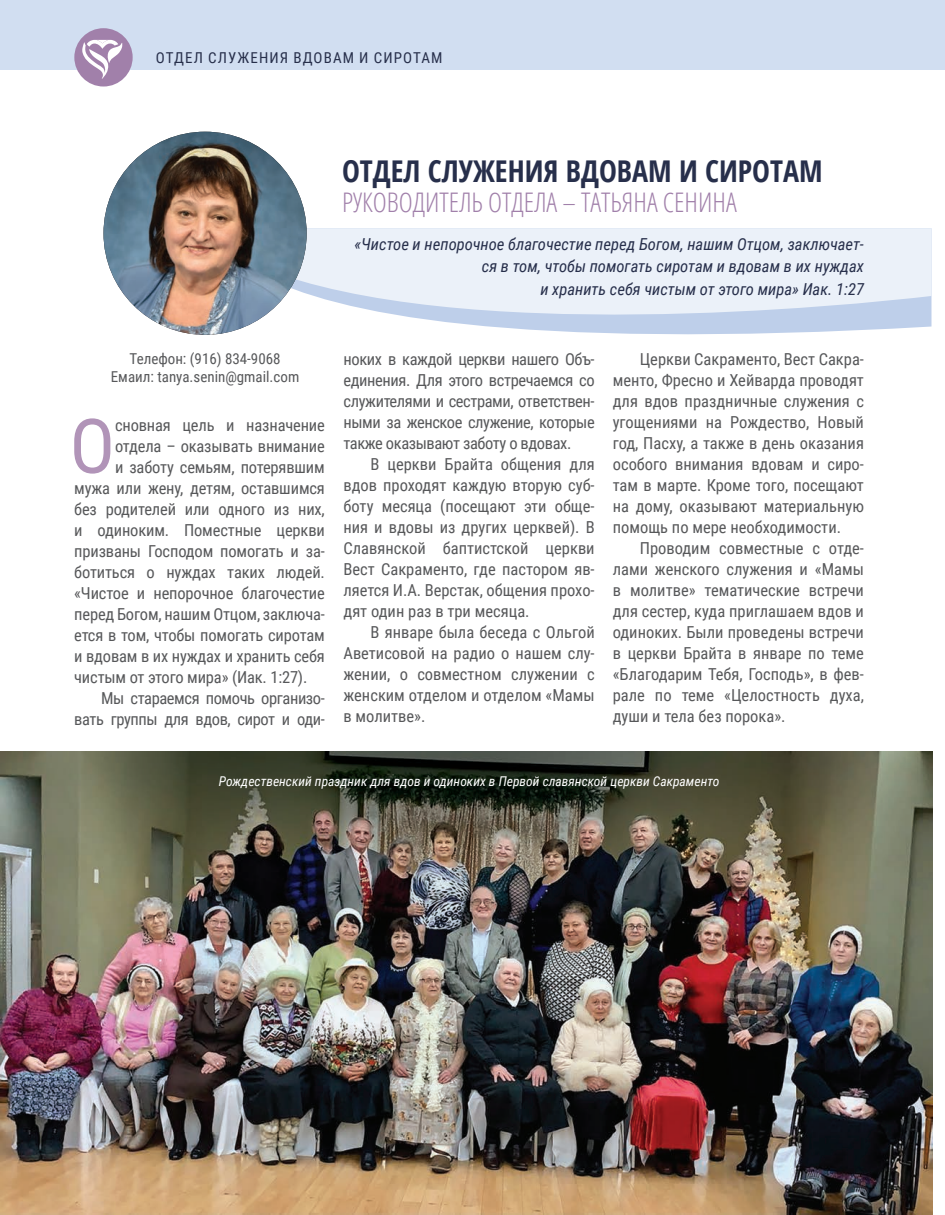
<style>
.page{position:relative;width:945px;height:1215px;background:#fff}
.page>*{position:absolute;margin:0;border:0;box-sizing:border-box;transform-origin:0 0}
.DROP-CAP{font:75.6px "Roboto Condensed";color:#b194b8}
.DEP_HEADER{font:700 30px "Open Sans Condensed";color:#272f4b}
.DEP_LEADER_SAME_LINE{font:300 27px "Open Sans Condensed";color:#a180aa}
.TEXT{font:16.5px/21px "Roboto Condensed";letter-spacing:-.025em;color:#57585a;text-align:justify}
.TEXT_no-keep{font:16.5px/21px "Roboto Condensed";color:#57585a;text-align:justify}
.DROP-CAP-2{font:16.5px "Roboto Condensed";letter-spacing:-.01em;color:#57585a}
.DEP_BIBLE_TEXT_WHITE{font:italic 16.5px/22.5px "Roboto Condensed";color:#272f4b;text-align:right}
.DEP_CONTACT{font:15px "Roboto Condensed";color:#57585a}
.Contact_Head{font:15px "Roboto Condensed";letter-spacing:.075em;color:#272f4b}
.bible{font:italic 13.5px "Roboto Condensed";color:#fff}
</style>
<div class="page">
<div style="left:0;top:0;width:945px;height:70px;background:#d1def1"></div>
<svg style="left:262px;top:228px;width:670px;height:107px;background:#e4ecf6"></svg>
<img style="left:104px;top:132px;width:203px;height:203px;border-radius:102px">
<div style="left:74px;top:28px;width:59px;height:59px;background:#a180aa;border-radius:50%"></div>
<svg style="left:82px;top:40px;width:40px;height:39px"></svg>
<img style="left:0;top:751px;width:932px;height:464px">
<p class="Contact_Head" style="left:156px;top:47px;width:288px">ОТДЕЛ СЛУЖЕНИЯ ВДОВАМ И СИРОТАМ</p>
<p class="DEP_HEADER" style="left:342px;top:150px;width:482px">ОТДЕЛ СЛУЖЕНИЯ ВДОВАМ И СИРОТАМ</p>
<p class="DEP_LEADER_SAME_LINE" style="left:342px;top:184px;width:396px">РУКОВОДИТЕЛЬ ОТДЕЛА – ТАТЬЯНА СЕНИНА</p>
<p class="DEP_BIBLE_TEXT_WHITE" style="left:355px;top:232px;width:511px">«Чистое и непорочное благочестие перед Богом, нашим Отцом, заключает&shy;ся в том, чтобы помогать сиротам и вдовам в их нуждах<br>и хранить себя чистым от этого мира» Иак. 1:27</p>
<p class="DEP_CONTACT" style="left:130px;top:348px;width:153px">Телефон: (916) 834-9068</p>
<p class="DEP_CONTACT" style="left:111px;top:366px;width:190px">Емаил: tanya.senin@gmail.com</p>
<p class="DROP-CAP" style="left:70px;top:393px;width:47px">О</p>
<p class="DROP-CAP-2" style="left:115px;top:413px;width:211px">сновная цель и назначение</p>
<p class="DROP-CAP-2" style="left:115px;top:434px;width:211px">отдела – оказывать внимание</p>
<p class="DROP-CAP-2" style="left:115px;top:455px;width:211px">и заботу семьям, потерявшим</p>
<p class="DROP-CAP-2" style="left:74px;top:476px;width:252px">мужа или жену, детям, оставшимся</p>
<p class="DROP-CAP-2" style="left:74px;top:497px;width:252px">без родителей или одного из них,</p>
<p class="DROP-CAP-2" style="left:74px;top:518px;width:252px">и одиноким. Поместные церкви</p>
<p class="DROP-CAP-2" style="left:74px;top:539px;width:252px">призваны Господом помогать и за-</p>
<p class="DROP-CAP-2" style="left:74px;top:560px;width:252px">ботиться о нуждах таких людей.</p>
<p class="DROP-CAP-2" style="left:74px;top:581px;width:252px">«Чистое и непорочное благочестие</p>
<p class="DROP-CAP-2" style="left:74px;top:602px;width:252px">перед Богом, нашим Отцом, заключа-</p>
<p class="DROP-CAP-2" style="left:74px;top:623px;width:252px">ется в том, чтобы помогать сиротам</p>
<p class="DROP-CAP-2" style="left:74px;top:645px;width:252px">и вдовам в их нуждах и хранить себя</p>
<p class="DROP-CAP-2" style="left:74px;top:666px;width:235px">чистым от этого мира» (Иак. 1:27).</p>
<p class="TEXT" style="left:74px;top:687px;width:252px;text-align:right">Мы стараемся помочь организо&shy;вать группы для вдов, сирот и оди-</p>
<p class="TEXT" style="left:344px;top:348px;width:253px">ноких в каждой церкви нашего Объ&shy;единения. Для этого встречаемся со служителями и сестрами, ответствен&shy;ными за женское служение, которые также оказывают заботу о вдовах.</p>
<p class="TEXT" style="left:344px;top:453px;width:253px;text-indent:27px">В церкви Брайта общения для вдов проходят каждую вторую суб&shy;боту месяца (посещают эти обще&shy;ния и вдовы из других церквей). В Славянской баптистской церкви Вест Сакраменто, где пастором яв&shy;ляется И.А. Верстак, общения прохо&shy;дят один раз в три месяца.</p>
<p class="TEXT_no-keep" style="left:344px;top:621px;width:253px;text-indent:27px">В январе была беседа с Ольгой Аветисовой на радио о нашем слу&shy;жении, о совместном служении с женским отделом и отделом «Мамы в молитве».</p>
<p class="TEXT" style="left:613px;top:348px;width:253px;text-indent:27px">Церкви Сакраменто, Вест Сакра&shy;менто, Фресно и Хейварда проводят для вдов праздничные служения с угощениями на Рождество, Новый год, Пасху, а также в день оказания особого внимания вдовам и сиро&shy;там в марте. Кроме того, посещают на дому, оказывают материальную помощь по мере необходимости.</p>
<p class="TEXT_no-keep" style="left:613px;top:537px;width:253px;text-indent:27px">Проводим совместные с отде&shy;лами женского служения и «Мамы в молитве» тематические встречи для сестер, куда приглашаем вдов и одиноких. Были проведены встречи в церкви Брайта в январе по теме «Благодарим Тебя, Господь», в фев&shy;рале по теме «Целостность духа, души и тела без порока».</p>
<p class="bible" style="left:219px;top:772px;width:502px">Рождественский праздник для вдов и одиноких в Первой славянской церкви Сакраменто</p>
</div>
